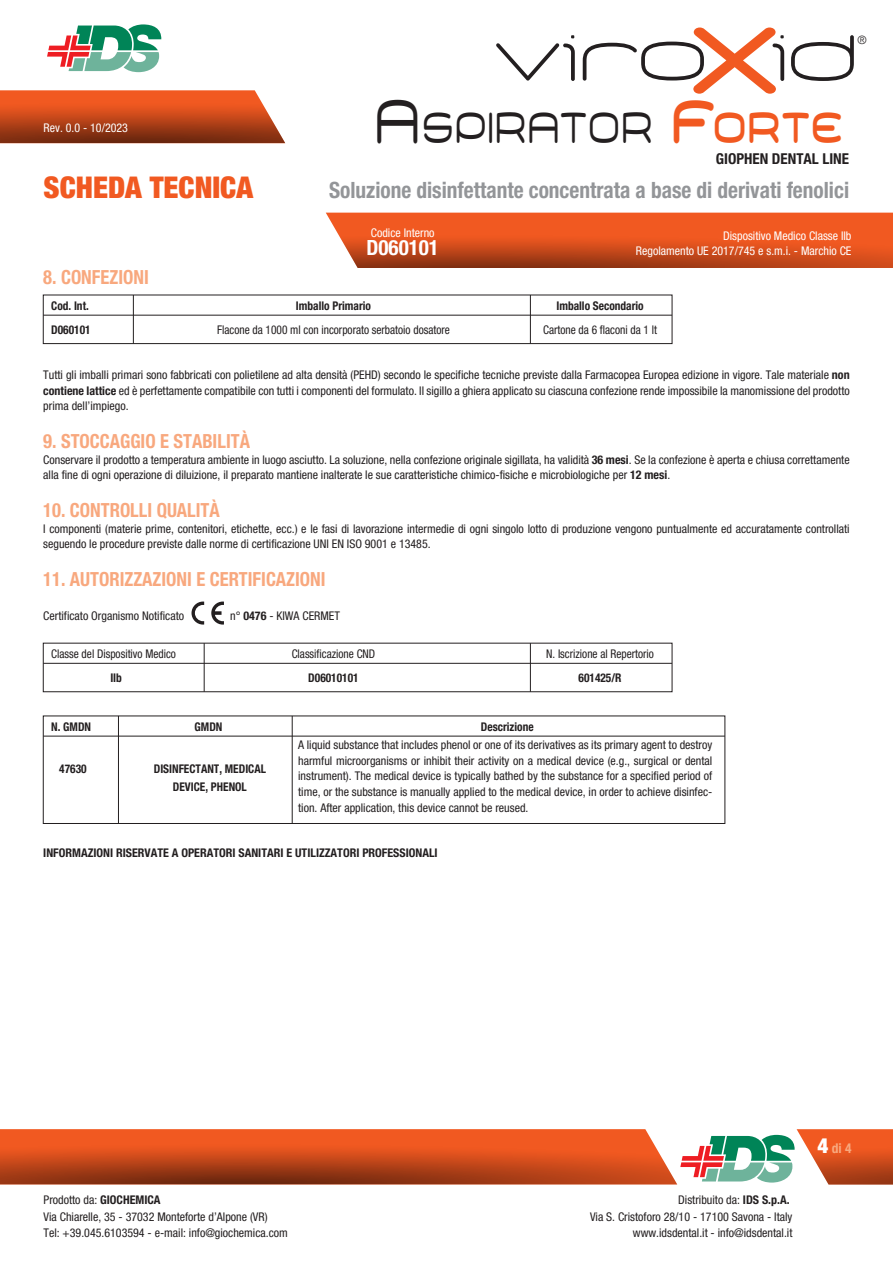
<style>
.page{position:relative;width:893px;height:1263px;background:#fff}
.page>*{position:absolute;margin:0;border:0;box-sizing:border-box;transform-origin:0 0}
.t1{font:64.05px "Equaliser";letter-spacing:.005em;color:#231f20}
.t2{font:700 43.5px "Equaliser";letter-spacing:.1em;color:#231f20;scale:.63 1}
.t3{font:30px "Helvetica Neue LT 97 Blk Cn";color:#f15921}
.t4{font:22.5px "Helvetica Neue LT 77 Bd Cn";color:#939598;scale:.95 1}
.t5{font:21px "Helvetica Neue LT 77 Bd Cn";color:#fff}
.t6{font:19.5px "Helvetica Neue LT 77 Bd Cn";color:#f8a87e;scale:.95 1}
.t7{font:15px "Helvetica Neue LT 77 Bd Cn";color:#231f20}
.t8{font:13.5px "Helvetica Neue LT 77 Bd Cn";color:#f8a87e}
.t9{font:12px/15.8px "Helvetica Neue LT 57 Cn";color:#231f20}
.t10{font:12px "Helvetica Neue LT 57 Cn";color:#231f20;scale:.95 1}
.t11{font:12px/18px "Helvetica Neue LT 77 Bd Cn";color:#231f20;text-align:center;scale:.95 1}
.t12{font:12px/14.4px "Helvetica Neue LT 57 Cn";color:#fff;text-align:right}
.t13{font:12px "Helvetica Neue LT 77 Bd Cn";color:#231f20}
.t14{font:11.55px "Helvetica Neue LT 45 Lt";color:#231f20}
.s1{font-size:62.1px}
.s2{font-weight:900;font-size:62.1px;color:#f15921}
.s3{font-weight:900;color:#f15921}
.s4{font-family:"Helvetica Neue LT 77 Bd Cn"}
.s5{font-family:"Helvetica Neue LT 97 Blk Cn";font-size:21px;color:#fff}
</style>
<div class="page">
<svg style="left:47px;top:24px;width:115px;height:48px"></svg>
<svg style="left:0;top:90px;width:285px;height:53px;background:#c24f26"></svg>
<svg style="left:326px;top:213px;width:567px;height:55px;background:#da5524"></svg>
<svg style="left:0;top:1129px;width:893px;height:55px;background:#ca6238"></svg>
<svg style="left:693px;top:28px;width:83px;height:66px"></svg>
<div style="left:43px;top:295px;width:629px;height:49px;border:1px solid #231f20"></div>
<hr style="left:530px;top:295px;width:1px;height:49px;background:#231f20">
<hr style="left:133px;top:295px;width:1px;height:49px;background:#231f20">
<hr style="left:43px;top:315px;width:629px;height:1px;background:#231f20">
<div style="left:43px;top:643px;width:629px;height:49px;border:1px solid #231f20"></div>
<hr style="left:530px;top:643px;width:1px;height:49px;background:#231f20">
<hr style="left:204px;top:643px;width:1px;height:49px;background:#231f20">
<hr style="left:43px;top:663px;width:629px;height:1px;background:#231f20">
<svg style="left:192px;top:601px;width:12px;height:23px"></svg>
<svg style="left:211px;top:601px;width:13px;height:23px"></svg>
<div style="left:43px;top:716px;width:682px;height:108px;border:1px solid #231f20"></div>
<hr style="left:292px;top:716px;width:1px;height:107px;background:#231f20">
<hr style="left:118px;top:716px;width:1px;height:107px;background:#231f20">
<hr style="left:43px;top:736px;width:682px;height:1px;background:#231f20">
<p class="t12" style="left:44px;top:120px;width:86px">Rev. 0.0 - 10/2023</p>
<h3 class="t3" style="left:44px;top:169px;width:211px">SCHEDA TECNICA</h3>
<h3 class="t6" style="left:43px;top:266px;width:113px">8. CONFEZIONI</h3>
<h1 class="t1" style="left:494px;top:30px;width:363px">viro id</h1>
<p class="t14" style="left:857px;top:33px;width:11px">®</p>
<h2 class="t2" style="left:376px;top:108px;width:743px"><span class="s1">A</span>SPIRATOR <span class="s2">F</span><span class="s3">ORTE</span></h2>
<h3 class="t4" style="left:329px;top:177px;width:549px">Soluzione disinfettante concentrata a base di derivati fenolici</h3>
<p class="t7" style="left:716px;top:150px;width:135px">GIOPHEN DENTAL LINE</p>
<p class="t12" style="left:371px;top:226px;width:65px">Codice Interno</p>
<h3 class="t5" style="left:366px;top:235px;width:74px">D060101</h3>
<p class="t12" style="left:636px;top:229px;width:217px">Dispositivo Medico Classe IIb<br>Regolamento UE 2017/745 e s.m.i. - Marchio CE</p>
<p class="t11" style="left:51px;top:296px;width:41px">Cod. Int.</p>
<p class="t11" style="left:296px;top:296px;width:80px">Imballo Primario</p>
<p class="t11" style="left:556px;top:296px;width:93px">Imballo Secondario</p>
<p class="t11" style="left:51px;top:320px;width:43px">D060101</p>
<p class="t10" style="left:217px;top:322px;width:247px">Flacone da 1000 ml con incorporato serbatoio dosatore</p>
<p class="t10" style="left:543px;top:322px;width:121px">Cartone da 6 flaconi da 1 lt</p>
<p class="t9" style="left:43px;top:367px;width:808px;text-align:justify">Tutti gli imballi primari sono fabbricati con polietilene ad alta densità (PEHD) secondo le specifiche tecniche previste dalla Farmacopea Europea edizione in vigore. Tale materiale <span class="s4">non contiene lattice</span> ed è perfettamente compatibile con tutti i componenti del formulato. Il sigillo a ghiera applicato su ciascuna confezione rende impossibile la manomissione del prodotto prima dell’impiego.</p>
<h3 class="t6" style="left:43px;top:429px;width:219px">9. STOCCAGGIO E STABILITÀ</h3>
<p class="t9" style="left:43px;top:451px;width:808px">Conservare il prodotto a temperatura ambiente in luogo asciutto. La soluzione, nella confezione originale sigillata, ha validità <span class="s4">36 mesi</span>. Se la confezione è aperta e chiusa correttamente alla fine di ogni operazione di diluizione, il preparato mantiene inalterate le sue caratteristiche chimico-fisiche e microbiologiche per <span class="s4">12 mesi</span>.</p>
<h3 class="t6" style="left:43px;top:498px;width:187px">10. CONTROLLI QUALITÀ</h3>
<p class="t9" style="left:43px;top:520px;width:808px">I componenti (materie prime, contenitori, etichette, ecc.) e le fasi di lavorazione intermedie di ogni singolo lotto di produzione vengono puntualmente ed accuratamente controllati seguendo le procedure previste dalle norme di certificazione UNI EN ISO 9001 e 13485.</p>
<h3 class="t6" style="left:43px;top:567px;width:299px">11. AUTORIZZAZIONI E CERTIFICAZIONI</h3>
<p class="t9" style="left:43px;top:608px;width:142px">Certificato Organismo Notificato</p>
<p class="t9" style="left:230px;top:608px;width:111px">n° <span class="s4">0476</span> - KIWA CERMET</p>
<p class="t10" style="left:51px;top:646px;width:133px">Classe del Dispositivo Medico</p>
<p class="t10" style="left:292px;top:646px;width:89px">Classificazione CND</p>
<p class="t10" style="left:546px;top:646px;width:115px">N. Iscrizione al Repertorio</p>
<p class="t11" style="left:110px;top:668px;width:14px">IIb</p>
<p class="t11" style="left:308px;top:668px;width:54px">D06010101</p>
<p class="t11" style="left:579px;top:668px;width:47px">601425/R</p>
<p class="t11" style="left:51px;top:717px;width:43px">N. GMDN</p>
<p class="t11" style="left:195px;top:717px;width:31px">GMDN</p>
<p class="t11" style="left:481px;top:717px;width:57px">Descrizione</p>
<p class="t11" style="left:59px;top:759px;width:30px">47630</p>
<p class="t11" style="left:154px;top:759px;width:120px">DISINFECTANT, MEDICAL<br>DEVICE, PHENOL</p>
<p class="t9" style="left:298px;top:736px;width:416px;text-align:justify">A liquid substance that includes phenol or one of its derivatives as its primary agent to destroy harmful microorganisms or inhibit their activity on a medical device (e.g., surgical or dental instrument). The medical device is typically bathed by the substance for a specified period of time, or the substance is manually applied to the medical device, in order to achieve disinfec&shy;tion. After application, this device cannot be reused.</p>
<p class="t13" style="left:43px;top:845px;width:396px">INFORMAZIONI RISERVATE A OPERATORI SANITARI E UTILIZZATORI PROFESSIONALI</p>
<p class="t9" style="left:44px;top:1191px;width:246px;line-height:16.5px">Prodotto da: <span class="s4">GIOCHEMICA<br></span>Via Chiarelle, 35 - 37032 Monteforte d’Alpone (VR)<br>Tel: +39.045.6103594 - e-mail: info@giochemica.com</p>
<p class="t9" style="left:590px;top:1191px;width:204px;line-height:16.5px;text-align:right">Distribuito da: <span class="s4">IDS S.p.A.<br></span>Via S. Cristoforo 28/10 - 17100 Savona - Italy www.idsdental.it - info@idsdental.it</p>
<p class="t8" style="left:818px;top:1140px;width:35px"><span class="s5">4</span> di 4</p>
</div>
